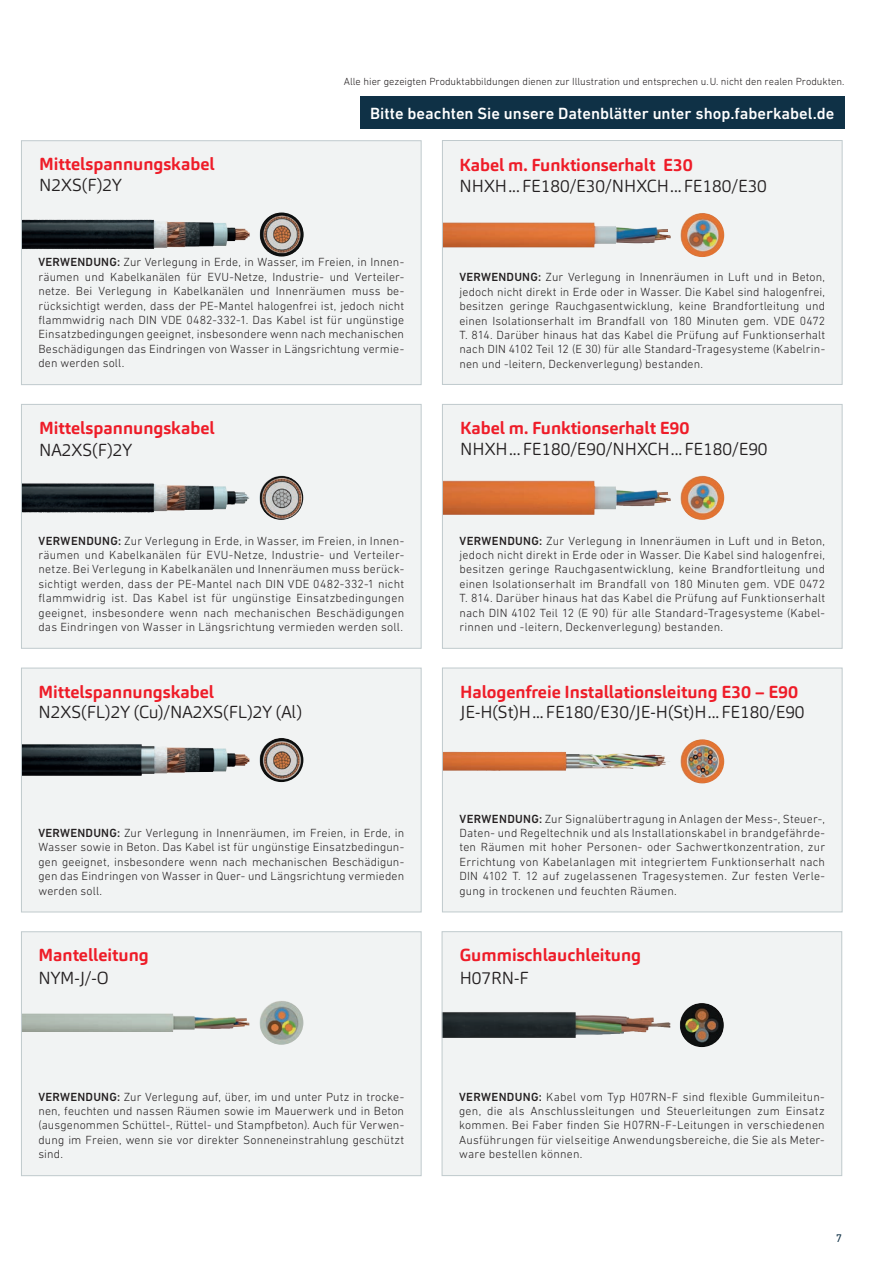
<style>
.page{position:relative;width:893px;height:1263px;background:#fff}
.page>*{position:absolute;margin:0;border:0;box-sizing:border-box;transform-origin:0 0}
.t1{font:700 17.25px "Carnas";color:#ee1c28}
.t2{font:300 17.25px "Carnas";color:#231f20}
.t3{font:500 16.5px "DIN Next W1 G";color:#fff}
.t4{font:300 12px/14.4px "DIN Next W1 G";letter-spacing:.015em;color:#231f20;text-align:justify}
.t5{font:11.25px "DIN Next W1 G";color:#0f3146}
.t6{font:300 10.5px "DIN Next W1 G";color:#231f20}
.s1{font-weight:500}
</style>
<div class="page">
<div style="left:360px;top:97px;width:485px;height:32px;background:#0f3146"></div>
<div style="left:442px;top:404px;width:400px;height:244px;background:#eef1f1"></div>
<img style="left:444px;top:476px;width:280px;height:44px">
<div style="left:442px;top:404px;width:400px;height:244px;border:1px solid #c0cacd"></div>
<div style="left:442px;top:668px;width:400px;height:244px;background:#eef1f1"></div>
<img style="left:444px;top:739px;width:280px;height:44px">
<div style="left:442px;top:668px;width:400px;height:244px;border:1px solid #c0cacd"></div>
<div style="left:21px;top:668px;width:400px;height:244px;background:#eef1f1"></div>
<img style="left:23px;top:738px;width:280px;height:44px">
<div style="left:21px;top:668px;width:400px;height:244px;border:1px solid #c0cacd"></div>
<div style="left:21px;top:932px;width:400px;height:244px;background:#eef1f1"></div>
<img style="left:23px;top:1001px;width:280px;height:44px">
<div style="left:21px;top:931px;width:400px;height:245px;border:1px solid #c0cacd"></div>
<div style="left:442px;top:141px;width:400px;height:243px;background:#eef1f1"></div>
<img style="left:444px;top:213px;width:280px;height:44px">
<div style="left:442px;top:140px;width:400px;height:245px;border:1px solid #c0cacd"></div>
<div style="left:21px;top:141px;width:400px;height:244px;background:#eef1f1"></div>
<img style="left:23px;top:212px;width:281px;height:45px">
<div style="left:21px;top:141px;width:400px;height:244px;border:1px solid #c0cacd"></div>
<div style="left:21px;top:404px;width:400px;height:244px;background:#eef1f1"></div>
<img style="left:23px;top:476px;width:280px;height:44px">
<div style="left:21px;top:404px;width:400px;height:244px;border:1px solid #c0cacd"></div>
<div style="left:442px;top:932px;width:400px;height:243px;background:#eef1f1"></div>
<img style="left:444px;top:1003px;width:280px;height:44px">
<div style="left:442px;top:931px;width:400px;height:245px;border:1px solid #c0cacd"></div>
<h1 class="t1" style="left:39px;top:153px;width:177px">Mittelspannungskabel</h1>
<h1 class="t2" style="left:39px;top:174px;width:84px">N2XS(F)2Y</h1>
<p class="t6" style="left:344px;top:75px;width:502px">Alle hier gezeigten Produktabbildungen dienen zur Illustration und entsprechen u.U. nicht den realen Produkten.</p>
<h2 class="t3" style="left:370px;top:104px;width:466px">Bitte beachten Sie unsere Datenblätter unter shop.faberkabel.de</h2>
<h1 class="t1" style="left:459px;top:154px;width:235px">Kabel m. Funktionserhalt E30</h1>
<h1 class="t2" style="left:459px;top:175px;width:309px">NHXH...FE180/E30/NHXCH...FE180/E30</h1>
<p class="t4" style="left:38px;top:255px;width:367px"><span class="s1">VERWENDUNG:</span> Zur Verlegung in Erde, in Wasser, im Freien, in Innen&shy;räumen und Kabelkanälen für EVU-Netze, Industrie- und Verteiler&shy;netze. Bei Verlegung in Kabelkanälen und Innenräumen muss be&shy;rücksichtigt werden, dass der PE-Mantel halogenfrei ist, jedoch nicht flammwidrig nach DIN VDE 0482-332-1. Das Kabel ist für ungünstige Einsatzbedingungen geeignet, insbesondere wenn nach mechanischen Beschädigungen das Eindringen von Wasser in Längsrichtung vermie&shy;den werden soll.</p>
<h1 class="t1" style="left:39px;top:417px;width:177px">Mittelspannungskabel</h1>
<h1 class="t2" style="left:39px;top:439px;width:95px">NA2XS(F)2Y</h1>
<p class="t4" style="left:38px;top:533px;width:367px"><span class="s1">VERWENDUNG:</span> Zur Verlegung in Erde, in Wasser, im Freien, in Innen&shy;räumen und Kabelkanälen für EVU-Netze, Industrie- und Verteiler&shy;netze. Bei Verlegung in Kabelkanälen und Innenräumen muss berück&shy;sichtigt werden, dass der PE-Mantel nach DIN VDE 0482-332-1 nicht flammwidrig ist. Das Kabel ist für ungünstige Einsatzbedingungen geeignet, insbesondere wenn nach mechanischen Beschädigungen das Eindringen von Wasser in Längsrichtung vermieden werden soll.</p>
<h1 class="t1" style="left:38px;top:680px;width:177px">Mittelspannungskabel</h1>
<h1 class="t2" style="left:38px;top:701px;width:265px">N2XS(FL)2Y (Cu)/NA2XS(FL)2Y (Al)</h1>
<p class="t4" style="left:38px;top:825px;width:367px"><span class="s1">VERWENDUNG:</span> Zur Verlegung in Innenräumen, im Freien, in Erde, in Wasser sowie in Beton. Das Kabel ist für ungünstige Einsatzbedingun&shy;gen geeignet, insbesondere wenn nach mechanischen Beschädigun&shy;gen das Eindringen von Wasser in Quer- und Längsrichtung vermieden werden soll.</p>
<h1 class="t1" style="left:38px;top:944px;width:112px">Mantelleitung</h1>
<h1 class="t2" style="left:38px;top:967px;width:72px">NYM-J/-O</h1>
<p class="t4" style="left:38px;top:1089px;width:367px"><span class="s1">VERWENDUNG:</span> Zur Verlegung auf, über, im und unter Putz in trocke&shy;nen, feuchten und nassen Räumen sowie im Mauerwerk und in Beton (ausgenommen Schüttel-, Rüttel- und Stampfbeton). Auch für Verwen&shy;dung im Freien, wenn sie vor direkter Sonneneinstrahlung geschützt sind.</p>
<p class="t4" style="left:459px;top:270px;width:367px"><span class="s1">VERWENDUNG:</span> Zur Verlegung in Innenräumen in Luft und in Beton, jedoch nicht direkt in Erde oder in Wasser. Die Kabel sind halogenfrei, besitzen geringe Rauchgasentwicklung, keine Brandfortleitung und einen Isolationserhalt im Brandfall von 180 Minuten gem. VDE 0472<br>T. 814. Darüber hinaus hat das Kabel die Prüfung auf Funktionserhalt nach DIN 4102 Teil 12 (E 30) für alle Standard-Tragesysteme (Kabelrin&shy;nen und -leitern, Deckenverlegung) bestanden.</p>
<h1 class="t1" style="left:460px;top:417px;width:231px">Kabel m. Funktionserhalt E90</h1>
<h1 class="t2" style="left:460px;top:438px;width:309px">NHXH...FE180/E90/NHXCH...FE180/E90</h1>
<p class="t4" style="left:459px;top:533px;width:367px"><span class="s1">VERWENDUNG:</span> Zur Verlegung in Innenräumen in Luft und in Beton, jedoch nicht direkt in Erde oder in Wasser. Die Kabel sind halogenfrei, besitzen geringe Rauchgasentwicklung, keine Brandfortleitung und einen Isolationserhalt im Brandfall von 180 Minuten gem. VDE 0472<br>T. 814. Darüber hinaus hat das Kabel die Prüfung auf Funktionserhalt nach DIN 4102 Teil 12 (E 90) für alle Standard-Tragesysteme (Kabel&shy;rinnen und -leitern, Deckenverlegung) bestanden.</p>
<h1 class="t1" style="left:460px;top:680px;width:340px">Halogenfreie Installationsleitung E30 – E90</h1>
<h1 class="t2" style="left:460px;top:701px;width:346px">JE-H(St)H...FE180/E30/JE-H(St)H...FE180/E90</h1>
<p class="t4" style="left:459px;top:811px;width:367px"><span class="s1">VERWENDUNG:</span> Zur Signalübertragung in Anlagen der Mess-, Steuer-, Daten- und Regeltechnik und als Installationskabel in brandgefährde&shy;ten Räumen mit hoher Personen- oder Sachwertkonzentration, zur Errichtung von Kabelanlagen mit integriertem Funktionserhalt nach DIN 4102 T. 12 auf zugelassenen Tragesystemen. Zur festen Verle&shy;gung in trockenen und feuchten Räumen.</p>
<h1 class="t1" style="left:460px;top:944px;width:183px">Gummischlauchleitung</h1>
<h1 class="t2" style="left:460px;top:967px;width:71px">H07RN-F</h1>
<p class="t4" style="left:459px;top:1089px;width:367px"><span class="s1">VERWENDUNG:</span> Kabel vom Typ H07RN-F sind flexible Gummileitun&shy;gen, die als Anschlussleitungen und Steuerleitungen zum Einsatz kommen. Bei Faber finden Sie H07RN-F-Leitungen in verschiedenen Ausführungen für vielseitige Anwendungsbereiche, die Sie als Meter&shy;ware bestellen können.</p>
<p class="t5" style="left:836px;top:1231px;width:7px">7</p>
</div>
